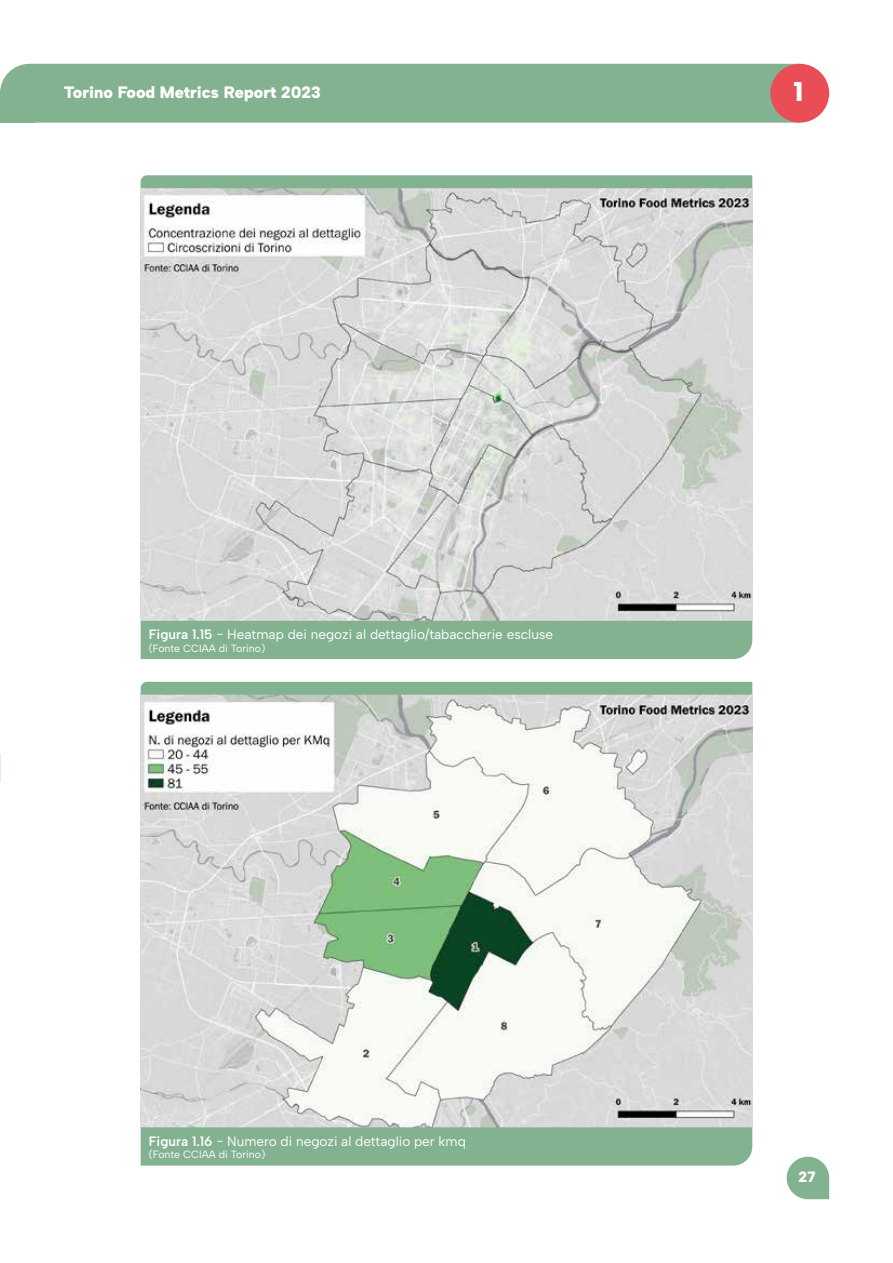
<style>
.page{position:relative;width:893px;height:1263px;background:#fff}
.page>*{position:absolute;margin:0;border:0;box-sizing:border-box;transform-origin:0 0}
.t1{font:900 27px "Albert Sans";color:#fff}
.t2{font:900 16.5px "Albert Sans";color:#fff}
.t3{font:900 15px "Albert Sans";color:#fff}
.t4{font:13.5px "Albert Sans";color:#fff}
.t5{font:10.5px "Albert Sans";color:#fff}
.s1{font-weight:600}
</style>
<div class="page">
<svg style="left:787px;top:1157px;width:42px;height:42px;background:#95bda1"></svg>
<div style="left:0;top:64px;width:794px;height:59px;background:#83b291"></div>
<div style="left:770px;top:64px;width:59px;height:59px;background:#ea4d56;border-radius:50%"></div>
<img style="left:141px;top:188px;width:611px;height:433px">
<svg style="left:141px;top:175px;width:611px;height:13px;background:#85b393"></svg>
<div style="left:141px;top:621px;width:611px;height:38px;background:#83b291"></div>
<img style="left:141px;top:695px;width:611px;height:432px">
<svg style="left:141px;top:682px;width:611px;height:13px;background:#84b292"></svg>
<div style="left:141px;top:1127px;width:611px;height:38px;background:#83b291"></div>
<div style="left:0;top:93px;width:35px;height:30px;background:#83b291"></div>
<p class="t2" style="left:64px;top:82px;width:259px">Torino Food Metrics Report 2023</p>
<p class="t4" style="left:149px;top:626px;width:406px"><span class="s1">Figura 1.15</span> − Heatmap dei negozi al dettaglio/tabaccherie escluse</p>
<p class="t5" style="left:149px;top:642px;width:118px">(Fonte CCIAA di Torino)</p>
<p class="t4" style="left:149px;top:1133px;width:319px"><span class="s1">Figura 1.16</span> − Numero di negozi al dettaglio per kmq</p>
<p class="t5" style="left:149px;top:1148px;width:118px">(Fonte CCIAA di Torino)</p>
<h1 class="t1" style="left:793px;top:75px;width:11px">1</h1>
<p class="t3" style="left:799px;top:1168px;width:18px">27</p>
</div>
